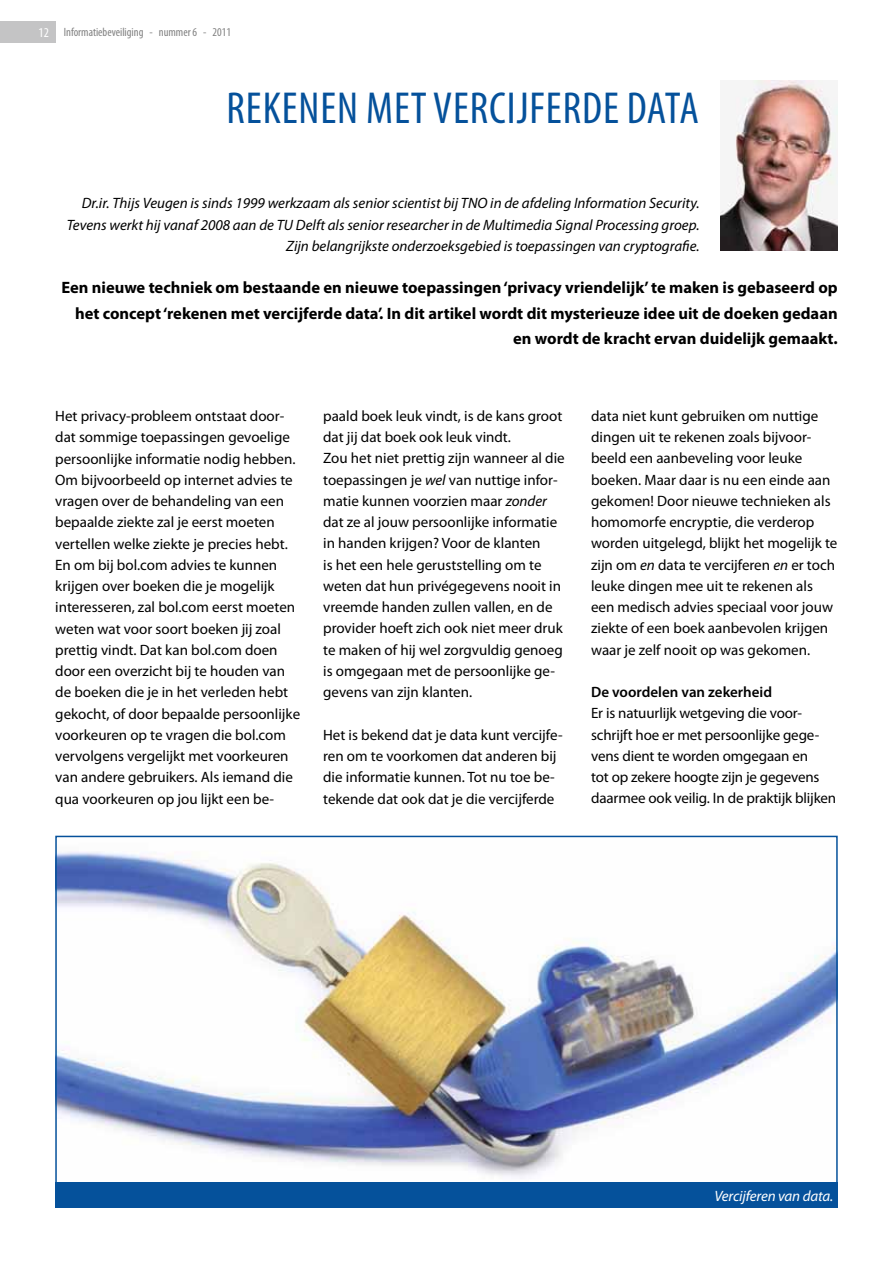
<style>
.page{position:relative;width:893px;height:1263px;background:#fff}
.page>*{position:absolute;margin:0;border:0;box-sizing:border-box;transform-origin:0 0}
.t1{font:condensed 45px "Myriad Pro";letter-spacing:.02em;color:#05519b}
.t2{font:700 16.5px/25.5px "Myriad Pro";color:#000;text-align:right}
.t3{font:15px/21.3px "Myriad Pro";color:#000}
.t4{font:italic 15px/21.3px "Myriad Pro";color:#000;text-align:right}
.t5{font:600 15px "Myriad Pro";color:#000}
.t6{font:italic 15px "Myriad Pro";letter-spacing:-.01em;color:#fff}
.t7{font:condensed 12px "Myriad Pro";color:#818181}
.s1{font-size:13.5px;color:#fff}
.s2{font-style:italic}
</style>
<div class="page">
<img style="left:721px;top:81px;width:117px;height:170px">
<img style="left:58px;top:851px;width:777px;height:328px">
<div style="left:55px;top:1182px;width:783px;height:26px;background:#05519b"></div>
<div style="left:0;top:21px;width:55px;height:22px;background:#c4c4c5"></div>
<p class="t7" style="left:39px;top:25px;width:194px"><span class="s1">12</span> Informatiebeveiliging - nummer 6 - 2011</p>
<h1 class="t1" style="left:227px;top:81px;width:474px">Rekenen met vercijferde data</h1>
<p class="t4" style="left:67px;top:193px;width:634px">Dr.ir. Thijs Veugen is sinds 1999 werkzaam als senior scientist bij TNO in de afdeling Information Security.<br>Tevens werkt hij vanaf 2008 aan de TU Delft als senior researcher in de Multimedia Signal Processing groep.<br>Zijn belangrijkste onderzoeksgebied is toepassingen van cryptografie.</p>
<p class="t2" style="left:61px;top:275px;width:778px">Een nieuwe techniek om bestaande en nieuwe toepassingen ‘privacy vriendelijk’ te maken is gebaseerd op het concept ‘rekenen met vercijferde data’. In dit artikel wordt dit mysterieuze idee uit de doeken gedaan en wordt de kracht ervan duidelijk gemaakt.</p>
<p class="t3" style="left:55px;top:406px;width:246px">Het privacy-probleem ontstaat door&shy;dat sommige toepassingen gevoelige persoonlijke informatie nodig hebben.<br>Om bijvoorbeeld op internet advies te vragen over de behandeling van een bepaalde ziekte zal je eerst moeten vertellen welke ziekte je precies hebt.<br>En om bij bol.com advies te kunnen krijgen over boeken die je mogelijk interesseren, zal bol.com eerst moeten weten wat voor soort boeken jij zoal prettig vindt. Dat kan bol.com doen door een overzicht bij te houden van de boeken die je in het verleden hebt gekocht, of door bepaalde persoonlijke voorkeuren op te vragen die bol.com vervolgens vergelijkt met voorkeuren van andere gebruikers. Als iemand die qua voorkeuren op jou lijkt een be-</p>
<p class="t3" style="left:323px;top:405px;width:243px">paald boek leuk vindt, is de kans groot dat jij dat boek ook leuk vindt.<br>Zou het niet prettig zijn wanneer al die toepassingen je <span class="s2">wel</span> van nuttige infor&shy;matie kunnen voorzien maar <span class="s2">zonder </span>dat ze al jouw persoonlijke informatie in handen krijgen? Voor de klanten<br>is het een hele geruststelling om te weten dat hun privégegevens nooit in vreemde handen zullen vallen, en de provider hoeft zich ook niet meer druk te maken of hij wel zorgvuldig genoeg is omgegaan met de persoonlijke ge&shy;gevens van zijn klanten.</p>
<p class="t3" style="left:323px;top:724px;width:241px">Het is bekend dat je data kunt vercijfe&shy;ren om te voorkomen dat anderen bij die informatie kunnen. Tot nu toe be&shy;tekende dat ook dat je die vercijferde</p>
<p class="t3" style="left:591px;top:405px;width:248px">data niet kunt gebruiken om nuttige dingen uit te rekenen zoals bijvoor&shy;beeld een aanbeveling voor leuke boeken. Maar daar is nu een einde aan gekomen! Door nieuwe technieken als homomorfe encryptie, die verderop worden uitgelegd, blijkt het mogelijk te zijn om <span class="s2">en</span> data te vercijferen <span class="s2">en</span> er toch leuke dingen mee uit te rekenen als een medisch advies speciaal voor jouw ziekte of een boek aanbevolen krijgen waar je zelf nooit op was gekomen.</p>
<p class="t5" style="left:591px;top:683px;width:183px">De voordelen van zekerheid</p>
<p class="t3" style="left:591px;top:703px;width:247px">Er is natuurlijk wetgeving die voor&shy;schrijft hoe er met persoonlijke gege&shy;vens dient te worden omgegaan en<br>tot op zekere hoogte zijn je gegevens daarmee ook veilig. In de praktijk blijken</p>
<p class="t6" style="left:714px;top:1187px;width:121px">Vercijferen van data.</p>
</div>
